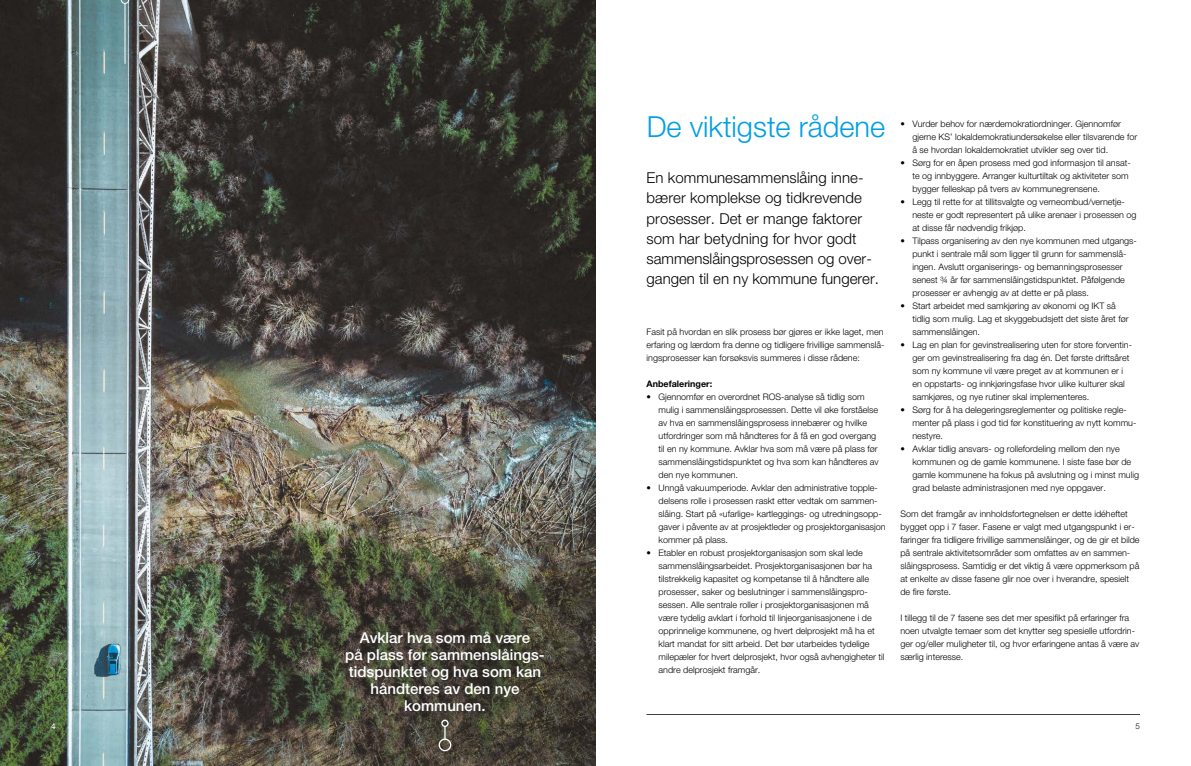
<style>
.page{position:relative;width:1191px;height:766px;background:#fff}
.page>*{position:absolute;margin:0;border:0;box-sizing:border-box;transform-origin:0 0}
.t1{font:300 29px "Helvetica Neue";color:#009fe3}
.t2{font:300 15px/20px "Helvetica Neue";letter-spacing:.005em;color:#000}
.t3{font:500 15px/17px "Helvetica Neue";color:#fff;text-align:center}
.t4{font:300 9px/13px "Helvetica Neue";color:#000}
.t5{font:700 9px "Helvetica Neue";color:#000}
.t6{font:300 8px "Helvetica Neue";color:#000}
.t7{font:500 8px "Helvetica Neue";color:#fff}
</style>
<div class="page">
<hr style="left:646px;top:714px;width:494px;height:1px;background:#000">
<img style="left:0;top:0;width:595px;height:765px">
<hr style="left:124px;top:4px;width:1px;height:60px;background:#fff">
<svg style="left:121px;top:0;width:8px;height:4px"></svg>
<svg style="left:444px;top:726px;width:1px;height:12px"></svg>
<div style="left:441px;top:719px;width:7px;height:7px;border:1px solid #fff;border-radius:50%"></div>
<div style="left:438px;top:738px;width:13px;height:13px;border:1px solid #fff;border-radius:50%"></div>
<p class="t7" style="left:51px;top:721px;width:6px">4</p>
<h2 class="t3" style="left:345px;top:628px;width:201px">Avklar hva som må være<br>på plass før sammenslåings&shy;tidspunktet og hva som kan håndteres av den nye kommunen.</h2>
<h1 class="t1" style="left:646px;top:109px;width:240px">De viktigste rådene</h1>
<h2 class="t2" style="left:646px;top:168px;width:234px">En kommunesammenslåing inne&shy;bærer komplekse og tidkrevende prosesser. Det er mange faktorer som har betydning for hvor godt sammenslåingsprosessen og over&shy;gangen til en ny kommune fungerer.</h2>
<p class="t4" style="left:646px;top:325px;width:239px;text-align:justify">Fasit på hvordan en slik prosess bør gjøres er ikke laget, men erfaring og lærdom fra denne og tidligere frivillige sammenslå&shy;ingsprosesser kan forsøksvis summeres i disse rådene:</p>
<p class="t5" style="left:646px;top:378px;width:67px">Anbefaleringer:</p>
<p class="t4" style="left:658px;top:390px;width:222px;text-indent:-12px">• Gjennomfør en overordnet ROS-analyse så tidlig som mulig i sammenslåingsprosessen. Dette vil øke forståelse av hva en sammenslåingsprosess innebærer og hvilke utfordringer som må håndteres for å få en god overgang til en ny kommune. Avklar hva som må være på plass før sammenslåingstidspunktet og hva som kan håndteres av den nye kommunen.</p>
<p class="t4" style="left:658px;top:481px;width:229px;text-indent:-12px">• Unngå vakuumperiode. Avklar den administrative topple&shy;delsens rolle i prosessen raskt etter vedtak om sammen&shy;slåing. Start på «ufarlige» kartleggings- og utredningsopp&shy;gaver i påvente av at prosjektleder og prosjektorganisasjon kommer på plass.</p>
<p class="t4" style="left:658px;top:546px;width:227px;text-indent:-12px">• Etabler en robust prosjektorganisasjon som skal lede sammenslåingsarbeidet. Prosjektorganisasjonen bør ha tilstrekkelig kapasitet og kompetanse til å håndtere alle prosesser, saker og beslutninger i sammenslåingspro&shy;sessen. Alle sentrale roller i prosjektorganisasjonen må være tydelig avklart i forhold til linjeorganisasjonene i de opprinnelige kommunene, og hvert delprosjekt må ha et klart mandat for sitt arbeid. Det bør utarbeides tydelige milepæler for hvert delprosjekt, hvor også avhengigheter til andre delprosjekt framgår.</p>
<p class="t4" style="left:912px;top:117px;width:226px;text-indent:-12px">• Vurder behov for nærdemokratiordninger. Gjennomfør gjerne KS’ lokaldemokratiundersøkelse eller tilsvarende for å se hvordan lokaldemokratiet utvikler seg over tid.</p>
<p class="t4" style="left:912px;top:156px;width:220px;text-indent:-12px">• Sørg for en åpen prosess med god informasjon til ansat&shy;te og innbyggere. Arranger kulturtiltak og aktiviteter som bygger felleskap på tvers av kommunegrensene.</p>
<p class="t4" style="left:912px;top:195px;width:226px;text-indent:-12px">• Legg til rette for at tillitsvalgte og verneombud/vernetje&shy;neste er godt representert på ulike arenaer i prosessen og at disse får nødvendig frikjøp.</p>
<p class="t4" style="left:912px;top:234px;width:226px;text-indent:-12px">• Tilpass organisering av den nye kommunen med utgangs&shy;punkt i sentrale mål som ligger til grunn for sammenslå&shy;ingen. Avslutt organiserings- og bemanningsprosesser senest ¾ år før sammenslåingstidspunktet. Påfølgende prosesser er avhengig av at dette er på plass.</p>
<p class="t4" style="left:912px;top:299px;width:218px;text-indent:-12px">• Start arbeidet med samkjøring av økonomi og IKT så tidlig som mulig. Lag et skyggebudsjett det siste året før sammenslåingen.</p>
<p class="t4" style="left:912px;top:338px;width:221px;text-indent:-12px">• Lag en plan for gevinstrealisering uten for store forventin&shy;ger om gevinstrealisering fra dag én. Det første driftsåret som ny kommune vil være preget av at kommunen er i en oppstarts- og innkjøringsfase hvor ulike kulturer skal samkjøres, og nye rutiner skal implementeres.</p>
<p class="t4" style="left:912px;top:403px;width:226px;text-indent:-12px">• Sørg for å ha delegeringsreglementer og politiske regle&shy;menter på plass i god tid før konstituering av nytt kommu&shy;nestyre.</p>
<p class="t4" style="left:912px;top:442px;width:228px;text-indent:-12px">• Avklar tidlig ansvars- og rollefordeling mellom den nye kommunen og de gamle kommunene. I siste fase bør de gamle kommunene ha fokus på avslutning og i minst mulig grad belaste administrasjonen med nye oppgaver.</p>
<p class="t4" style="left:900px;top:507px;width:241px">Som det framgår av innholdsfortegnelsen er dette idéheftet bygget opp i 7 faser. Fasene er valgt med utgangspunkt i er&shy;faringer fra tidligere frivillige sammenslåinger, og de gir et bilde på sentrale aktivitetsområder som omfattes av en sammen&shy;slåingsprosess. Samtidig er det viktig å være oppmerksom på at enkelte av disse fasene glir noe over i hverandre, spesielt de fire første.</p>
<p class="t4" style="left:900px;top:611px;width:240px">I tillegg til de 7 fasene ses det mer spesifikt på erfaringer fra noen utvalgte temaer som det knytter seg spesielle utfordrin&shy;ger og/eller muligheter til, og hvor erfaringene antas å være av særlig interesse.</p>
<p class="t6" style="left:1135px;top:720px;width:6px">5</p>
</div>
